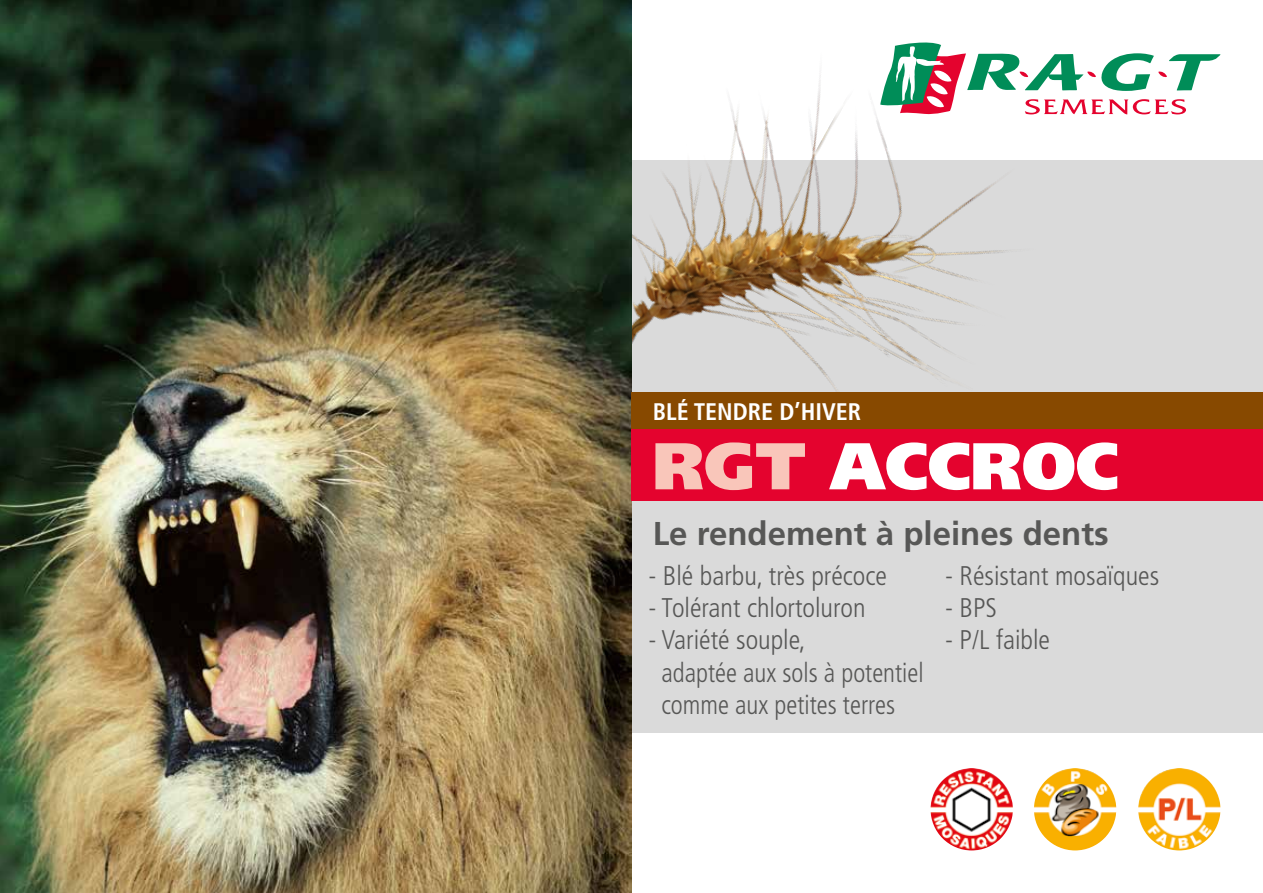
<style>
.page{position:relative;width:1263px;height:893px;background:#fff}
.page>*{position:absolute;margin:0;border:0;box-sizing:border-box;transform-origin:0 0}
.t1{font:900 66px "Frutiger LT Std";color:#fff}
.t2{font:700 33px "Frutiger LT Std";color:#575756}
.t3{font:300 condensed 27px/32.4px "Frutiger LT Std";color:#575756}
.t4{font:700 condensed 24px "Frutiger LT Std";color:#fff}
.s1{color:#f9c6ba}
</style>
<div class="page">
<svg style="left:1084px;top:53px;width:136px;height:62px"></svg>
<div style="left:631px;top:160px;width:632px;height:572px;background:#dadada"></div>
<img style="left:631px;top:0;width:453px;height:753px">
<img style="left:0;top:0;width:631px;height:893px">
<div style="left:631px;top:428px;width:632px;height:73px;background:#e4032e"></div>
<div style="left:631px;top:392px;width:632px;height:36px;background:#874900"></div>
<img style="left:1138px;top:768px;width:82px;height:82px;border-radius:41px">
<img style="left:1034px;top:768px;width:82px;height:82px;border-radius:41px">
<img style="left:930px;top:768px;width:83px;height:82px;border-radius:41px">
<p class="t4" style="left:653px;top:397px;width:210px">BLÉ TENDRE D’HIVER</p>
<h1 class="t1" style="left:653px;top:426px;width:467px"><span class="s1">RGT</span> ACCROC</h1>
<p class="t2" style="left:653px;top:514px;width:458px">Le rendement à pleines dents</p>
<p class="t3" style="left:648px;top:559px;width:240px">- Blé barbu, très précoce</p>
<p class="t3" style="left:648px;top:592px;width:219px">- Tolérant chlortoluron</p>
<p class="t3" style="left:661px;top:624px;width:264px;text-indent:-13px">- Variété souple,<br>adaptée aux sols à potentiel comme aux petites terres</p>
<p class="t3" style="left:945px;top:559px;width:216px">- Résistant mosaïques</p>
<p class="t3" style="left:945px;top:592px;width:53px">- BPS</p>
<p class="t3" style="left:945px;top:624px;width:106px">- P/L faible</p>
</div>
